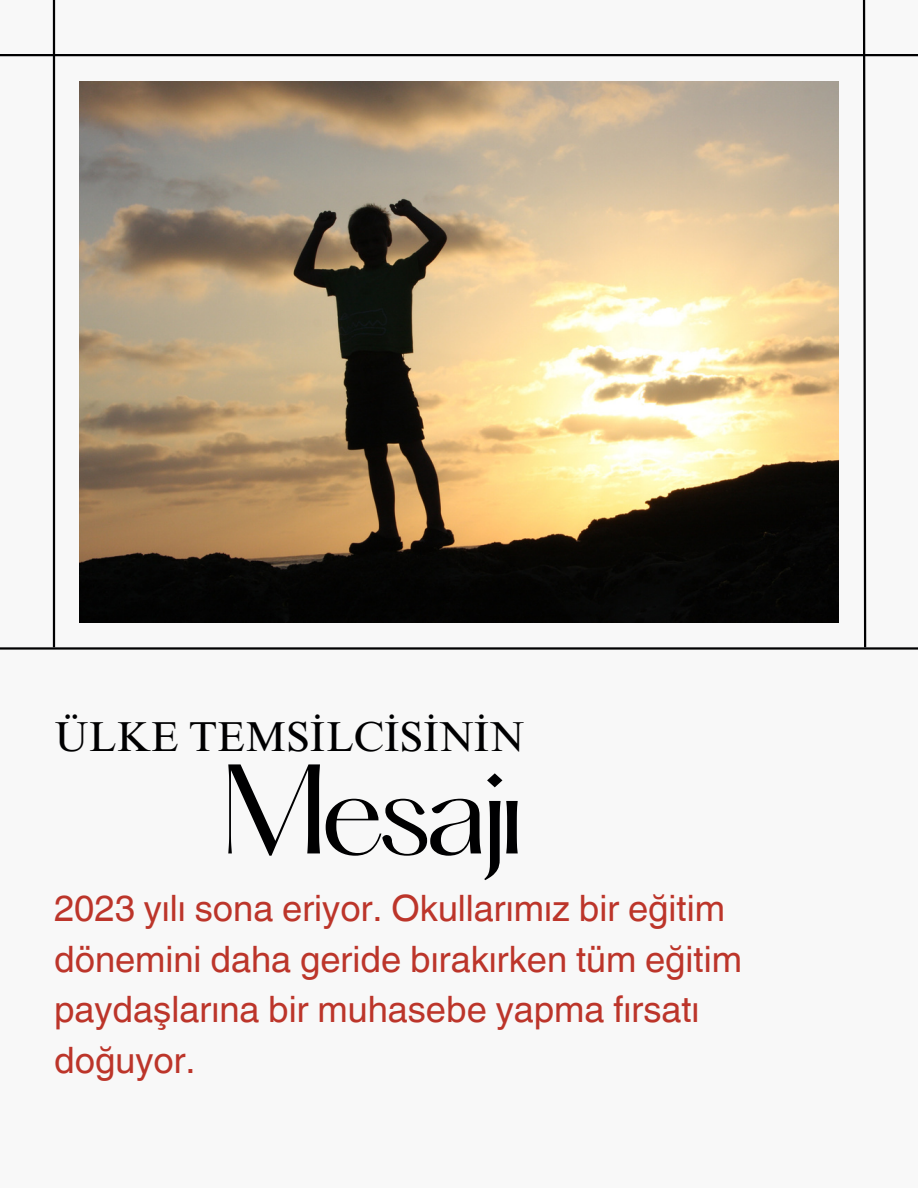
<style>
.page{position:relative;width:918px;height:1188px;background:#f8f8f8}
.page>*{position:absolute;margin:0;border:0;box-sizing:border-box;transform-origin:0 0}
.t1{font:111.3px "Hatton";letter-spacing:-.065em;color:#000001}
.t2{font:41.85px "Times NRMT Pro";color:#000001}
.t3{font:36.45px/50.4px "Helvetica World";color:#bc352a}
</style>
<div class="page">
<img style="left:79px;top:81px;width:760px;height:541px">
<hr style="left:0;top:647px;width:918px;height:3px;background:#000001">
<hr style="left:0;top:54px;width:918px;height:2px;background:#000001">
<hr style="left:53px;top:0;width:2px;height:647px;background:#000001">
<svg style="left:862px;top:0;width:5px;height:650px"></svg>
<p class="t2" style="left:54px;top:721px;width:472px">ÜLKE TEMSİLCİSİNİN</p>
<p class="t1" style="left:220px;top:758px;width:304px">Mesajı</p>
<h1 class="t3" style="left:54px;top:884px;width:689px">2023 yılı sona eriyor. Okullarımız bir eğitim dönemini daha geride bırakırken tüm eğitim paydaşlarına bir muhasebe yapma fırsatı doğuyor.</h1>
</div>
